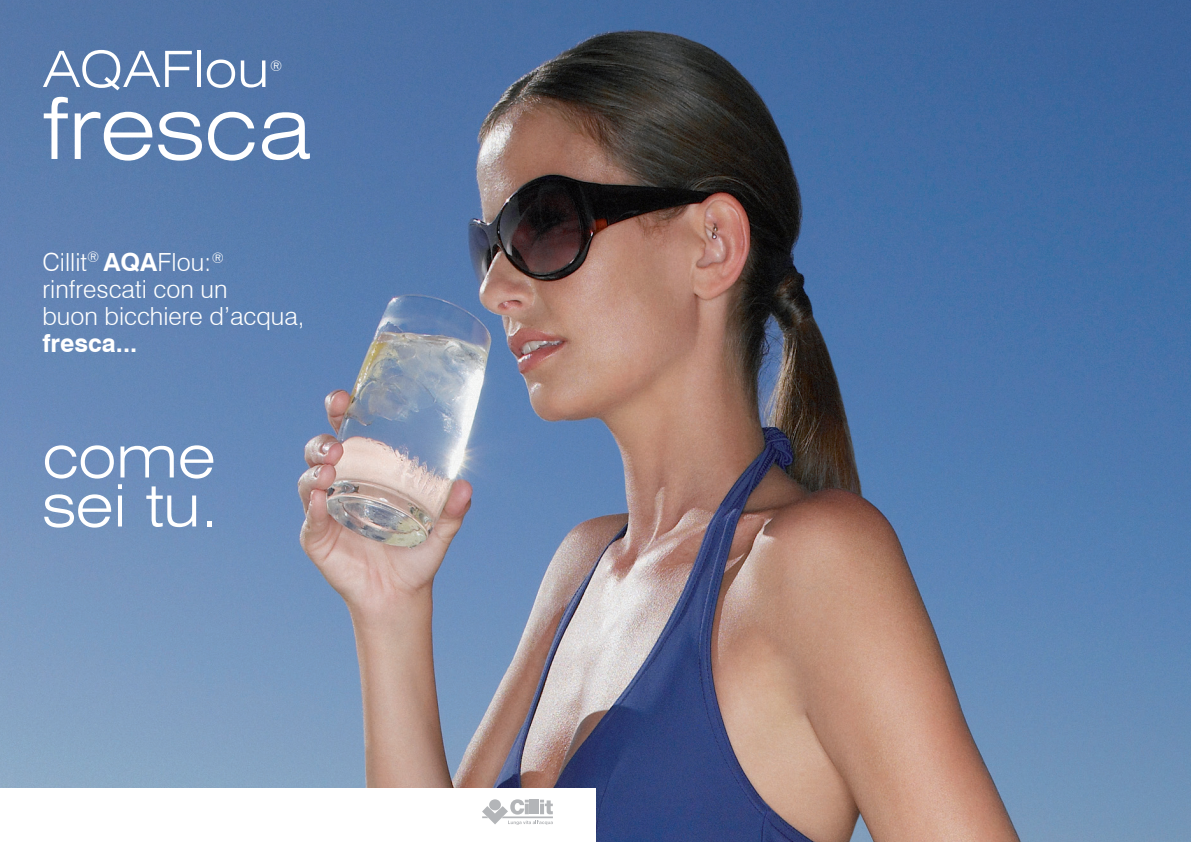
<style>
.page{position:relative;width:1191px;height:842px;background:#fff}
.page>*{position:absolute;margin:0;border:0;box-sizing:border-box;transform-origin:0 0}
.t1{font:300 expanded 86px "Swiss 721 BT";color:#fff}
.t2{font:300 expanded 58.5px/49px "Swiss 721 BT";color:#fff}
.t3{font:300 expanded 50px "Swiss 721 BT";color:#fff}
.t4{font:300 25px/27px "Swiss 721 BT";color:#fff}
.t5{font:700 25px "Swiss 721 BT";color:#fff}
.t6{font:300 14.6px "Swiss 721 BT";color:#fff}
.s1{font-weight:700}
</style>
<div class="page">
<img style="left:0;top:0;width:1191px;height:842px">
<div style="left:0;top:788px;width:595px;height:54px;background:#fff"></div>
<svg style="left:482px;top:799px;width:71px;height:26px"></svg>
<h3 class="t3" style="left:43px;top:40px;width:228px">AQAFlou</h3>
<h1 class="t1" style="left:43px;top:77px;width:272px">fresca</h1>
<p class="t6" style="left:270px;top:57px;width:14px">®</p>
<p class="t4" style="left:43px;top:248px;width:263px">Cillit<sup>®</sup> <span class="s1">AQA</span>Flou: rinfrescati con un<br>buon bicchiere d’acqua,</p>
<p class="t5" style="left:43px;top:328px;width:96px">fresca...</p>
<p class="t6" style="left:212px;top:249px;width:14px">®</p>
<h2 class="t2" style="left:43px;top:432px;width:178px">come sei tu.</h2>
</div>
